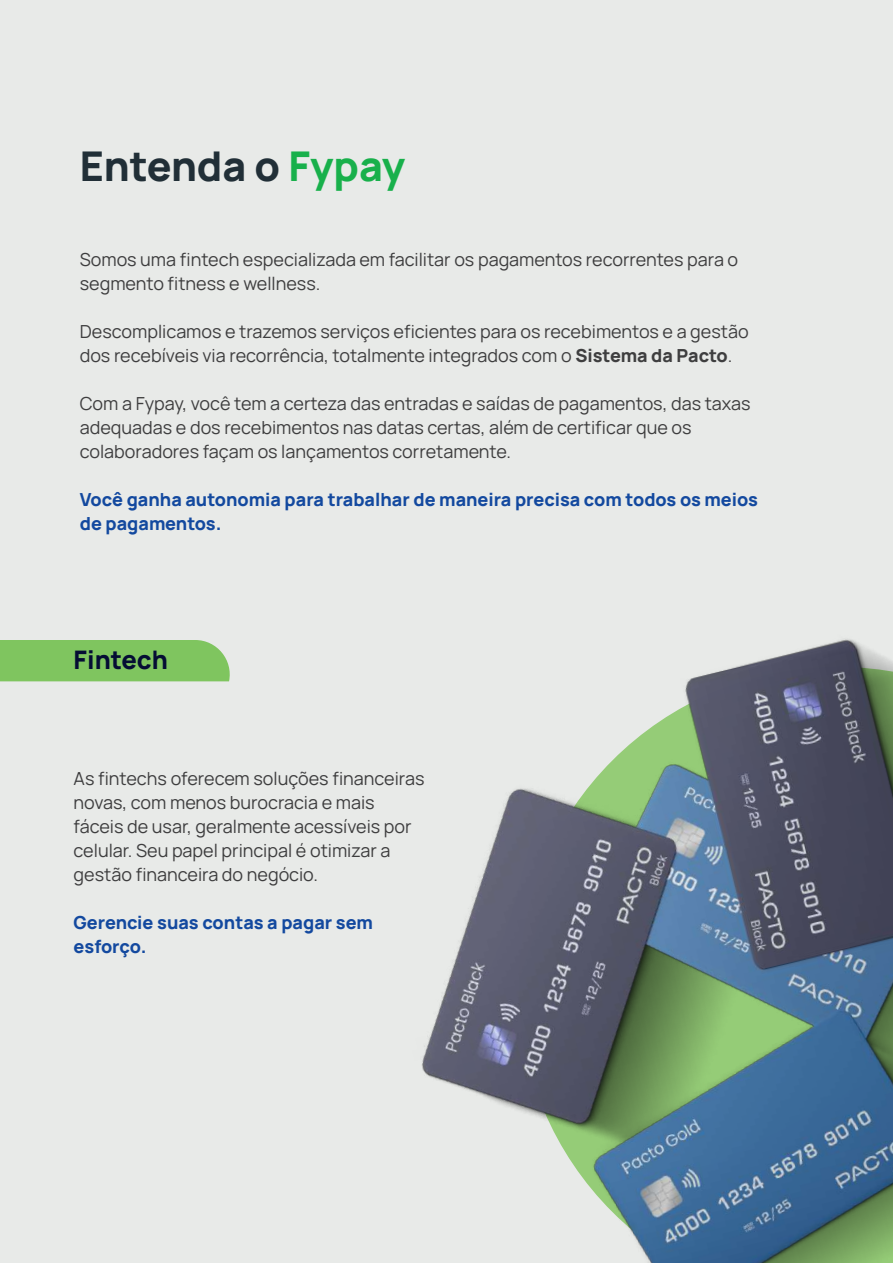
<style>
.page{position:relative;width:893px;height:1263px;background:#e8eae8}
.page>*{position:absolute;margin:0;border:0;box-sizing:border-box;transform-origin:0 0}
.t1{font:800 40.95px "Manrope";color:#212f37}
.t2{font:800 25.5px "Manrope";color:#050d34}
.t3{font:18px/24px "Manrope";color:#3e3e3f}
.t4{font:800 18px/24px "Manrope";color:#13499f}
.s1{color:#18b04b}
.s2{font-weight:800}
</style>
<div class="page">
<img style="left:59px;top:639px;width:834px;height:624px">
<div style="left:0;top:640px;width:233px;height:41px;background:#7fc55f"></div>
<h1 class="t1" style="left:80px;top:131px;width:327px">Entenda o <span class="s1">Fypay</span></h1>
<p class="t3" style="left:80px;top:247px;width:660px">Somos uma fintech especializada em facilitar os pagamentos recorrentes para o segmento fitness e wellness.</p>
<p class="t3" style="left:80px;top:319px;width:670px">Descomplicamos e trazemos serviços eficientes para os recebimentos e a gestão dos recebíveis via recorrência, totalmente integrados com o <span class="s2">Sistema da Pacto</span>.</p>
<p class="t3" style="left:80px;top:391px;width:672px">Com a Fypay, você tem a certeza das entradas e saídas de pagamentos, das taxas adequadas e dos recebimentos nas datas certas, além de certificar que os colaboradores façam os lançamentos corretamente.</p>
<p class="t4" style="left:80px;top:486px;width:680px">Você ganha autonomia para trabalhar de maneira precisa com todos os meios de pagamentos.</p>
<h2 class="t2" style="left:74px;top:637px;width:96px">Fintech</h2>
<p class="t3" style="left:74px;top:766px;width:352px">As fintechs oferecem soluções financeiras novas, com menos burocracia e mais fáceis de usar, geralmente acessíveis por celular. Seu papel principal é otimizar a gestão financeira do negócio.</p>
<p class="t4" style="left:74px;top:909px;width:301px">Gerencie suas contas a pagar sem esforço.</p>
</div>
